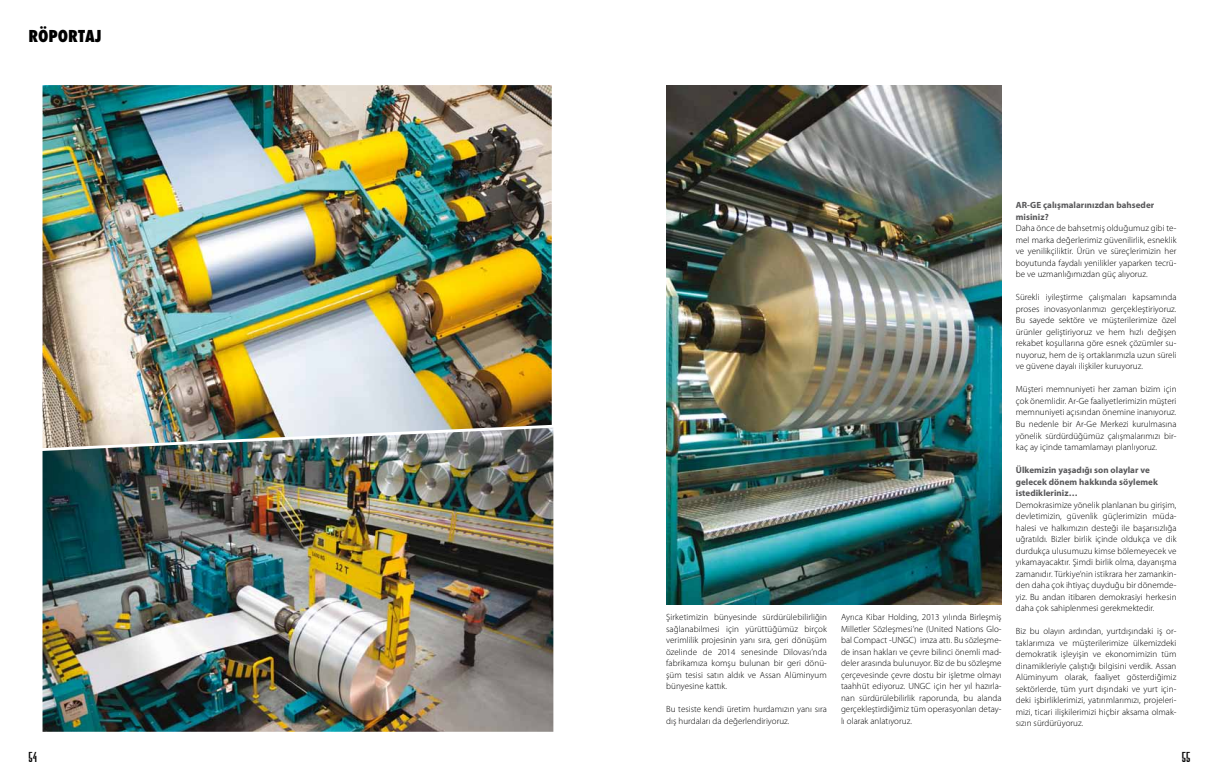
<style>
.page{position:relative;width:1219px;height:780px;background:#fff}
.page>*{position:absolute;margin:0;border:0;box-sizing:border-box;transform-origin:0 0}
.t1{font:16px "Futura Cond Black Tr";color:#000}
.t2{font:15px "Compact";color:#000;scale:1.4 1}
.t3{font:300 9px/11.5px "Myriad Pro";letter-spacing:.005em;color:#000;text-align:justify}
.t4{font:700 9px/11.5px "Myriad Pro";letter-spacing:.005em;color:#58585a}
</style>
<div class="page">
<img style="left:43px;top:85px;width:509px;height:342px">
<img style="left:43px;top:427px;width:510px;height:304px">
<img style="left:666px;top:85px;width:336px;height:519px">
<h1 class="t1" style="left:28px;top:25px;width:75px">RÖPORTAJ</h1>
<p class="t3" style="left:666px;top:611px;width:162px">Şirketimizin bünyesinde sürdürülebilirliğin sağlanabilmesi için yürüttüğümüz birçok verimlilik projesinin yanı sıra, geri dönüşüm özelinde de 2014 senesinde Dilovası’nda fabrikamıza komşu bulunan bir geri dönü&shy;şüm tesisi satın aldık ve Assan Alüminyum bünyesine kattık.</p>
<p class="t3" style="left:666px;top:703px;width:162px">Bu tesiste kendi üretim hurdamızın yanı sıra dış hurdaları da değerlendiriyoruz.</p>
<p class="t3" style="left:841px;top:611px;width:162px">Ayrıca Kibar Holding, 2013 yılında Birleşmiş Milletler Sözleşmesi’ne (United Nations Glo&shy;bal Compact -UNGC) imza attı. Bu sözleşme&shy;de insan hakları ve çevre bilinci önemli mad&shy;deler arasında bulunuyor. Biz de bu sözleşme çerçevesinde çevre dostu bir işletme olmayı taahhüt ediyoruz. UNGC için her yıl hazırla&shy;nan sürdürülebilirlik raporunda, bu alanda gerçekleştirdiğimiz tüm operasyonları detay&shy;lı olarak anlatıyoruz.</p>
<p class="t4" style="left:1016px;top:199px;width:140px">AR-GE çalışmalarınızdan bahseder misiniz?</p>
<p class="t3" style="left:1016px;top:222px;width:162px">Daha önce de bahsetmiş olduğumuz gibi te&shy;mel marka değerlerimiz güvenilirlik, esneklik ve yenilikçiliktir. Ürün ve süreçlerimizin her boyutunda faydalı yenilikler yaparken tecrü&shy;be ve uzmanlığımızdan güç alıyoruz.</p>
<p class="t3" style="left:1016px;top:291px;width:162px">Sürekli iyileştirme çalışmaları kapsamında proses inovasyonlarımızı gerçekleştiriyoruz.<br>Bu sayede sektöre ve müşterilerimize özel ürünler geliştiriyoruz ve hem hızlı değişen rekabet koşullarına göre esnek çözümler su&shy;nuyoruz, hem de iş ortaklarımızla uzun süreli ve güvene dayalı ilişkiler kuruyoruz.</p>
<p class="t3" style="left:1016px;top:383px;width:162px">Müşteri memnuniyeti her zaman bizim için çok önemlidir. Ar-Ge faaliyetlerimizin müşteri memnuniyeti açısından önemine inanıyoruz.<br>Bu nedenle bir Ar-Ge Merkezi kurulmasına yönelik sürdürdüğümüz çalışmalarımızı bir&shy;kaç ay içinde tamamlamayı planlıyoruz.</p>
<p class="t4" style="left:1016px;top:464px;width:144px">Ülkemizin yaşadığı son olaylar ve gelecek dönem hakkında söylemek istedikleriniz…</p>
<p class="t3" style="left:1016px;top:498px;width:162px">Demokrasimize yönelik planlanan bu girişim, devletimizin, güvenlik güçlerimizin müda&shy;halesi ve halkımızın desteği ile başarısızlığa uğratıldı. Bizler birlik içinde oldukça ve dik durdukça ulusumuzu kimse bölemeyecek ve yıkamayacaktır. Şimdi birlik olma, dayanışma zamanıdır. Türkiye’nin istikrara her zamankin&shy;den daha çok ihtiyaç duyduğu bir dönemde&shy;yiz. Bu andan itibaren demokrasiyi herkesin daha çok sahiplenmesi gerekmektedir.</p>
<p class="t3" style="left:1016px;top:625px;width:162px">Biz bu olayın ardından, yurtdışındaki iş or&shy;taklarımıza ve müşterilerimize ülkemizdeki demokratik işleyişin ve ekonomimizin tüm dinamikleriyle çalıştığı bilgisini verdik. Assan Alüminyum olarak, faaliyet gösterdiğimiz sektörlerde, tüm yurt dışındaki ve yurt için&shy;deki işbirliklerimizi, yatırımlarımızı, projeleri&shy;mizi, ticari ilişkilerimizi hiçbir aksama olmak&shy;sızın sürdürüyoruz.</p>
<h2 class="t2" style="left:28px;top:748px;width:8px">54</h2>
<h2 class="t2" style="left:1182px;top:748px;width:8px">55</h2>
</div>
